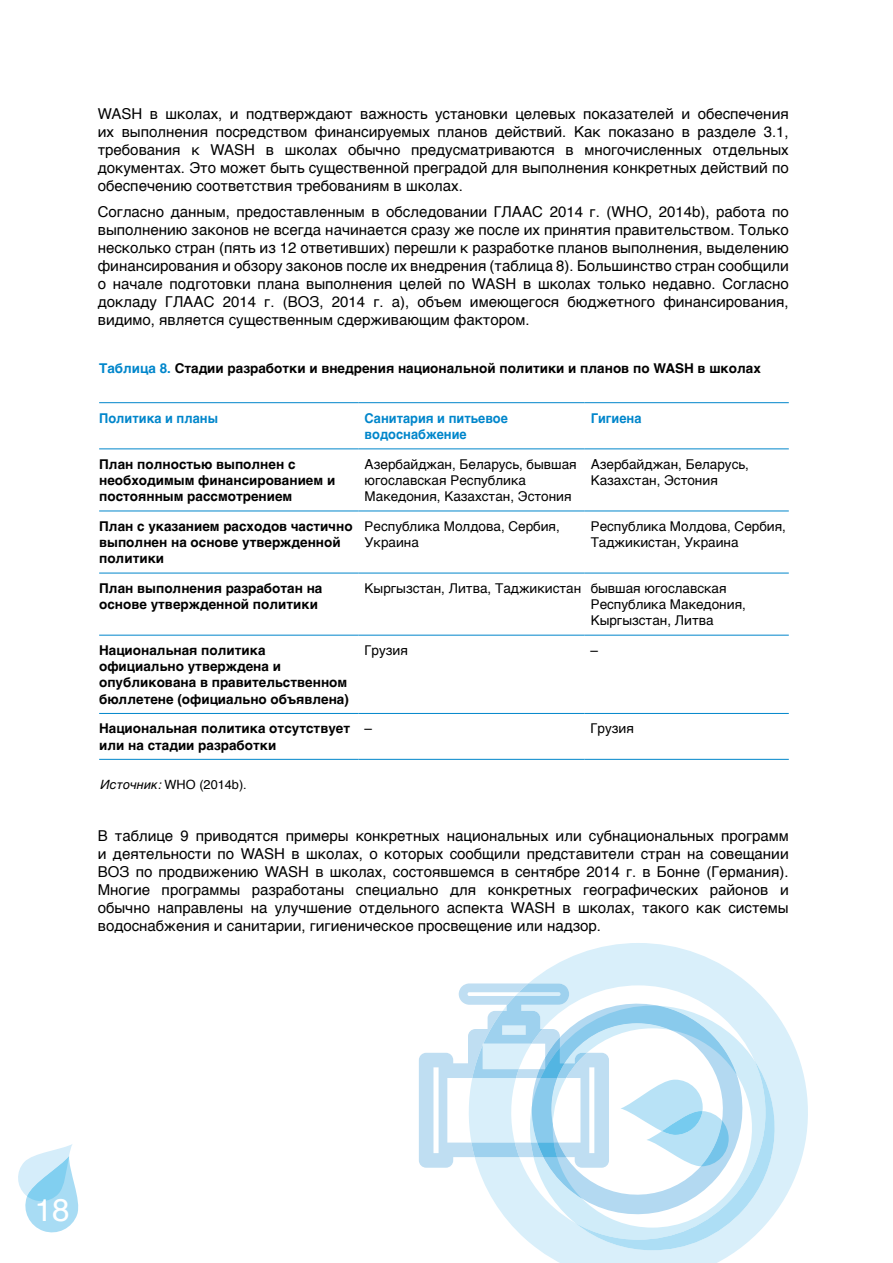
<style>
.page{position:relative;width:893px;height:1263px;background:#fff}
.page>*{position:absolute;margin:0;border:0;box-sizing:border-box;transform-origin:0 0}
.t1{font:31.5px "Helvetica";color:#fff}
.t2{font:15px/18px "Helvetica";color:#000;text-align:justify}
.t3{font:700 13.5px/16.2px "Helvetica";color:#000}
.t4{font:13.5px/16.2px "Helvetica";color:#000}
.t5{font:700 13.5px/16.5px "Helvetica";color:#0086cb;scale:.95 1}
.t6{font:12.75px "Helvetica";color:#000}
.s1{color:#0086cb}
.s2{font-style:italic}
</style>
<div class="page">
<svg style="left:18px;top:1144px;width:61px;height:89px"></svg>
<hr style="left:99px;top:402px;width:260px;height:1px;background:#0086cb">
<hr style="left:359px;top:402px;width:226px;height:1px;background:#0086cb">
<hr style="left:585px;top:402px;width:204px;height:1px;background:#0086cb">
<hr style="left:99px;top:448px;width:260px;height:1px;background:#0086cb">
<hr style="left:359px;top:448px;width:226px;height:1px;background:#0086cb">
<hr style="left:585px;top:448px;width:204px;height:1px;background:#0086cb">
<hr style="left:99px;top:511px;width:260px;height:1px;background:#0086cb">
<hr style="left:359px;top:511px;width:226px;height:1px;background:#0086cb">
<hr style="left:585px;top:511px;width:204px;height:1px;background:#0086cb">
<hr style="left:99px;top:573px;width:260px;height:1px;background:#0086cb">
<hr style="left:359px;top:573px;width:226px;height:1px;background:#0086cb">
<hr style="left:585px;top:573px;width:204px;height:1px;background:#0086cb">
<hr style="left:99px;top:635px;width:260px;height:1px;background:#0086cb">
<hr style="left:359px;top:635px;width:226px;height:1px;background:#0086cb">
<hr style="left:585px;top:635px;width:204px;height:1px;background:#0086cb">
<hr style="left:99px;top:713px;width:260px;height:1px;background:#0086cb">
<hr style="left:359px;top:713px;width:226px;height:1px;background:#0086cb">
<hr style="left:585px;top:713px;width:204px;height:1px;background:#0086cb">
<hr style="left:99px;top:759px;width:260px;height:1px;background:#0086cb">
<hr style="left:359px;top:759px;width:226px;height:1px;background:#0086cb">
<hr style="left:585px;top:759px;width:204px;height:1px;background:#0086cb">
<svg style="left:529px;top:943px;width:279px;height:320px;fill:#d9effa"></svg>
<svg style="left:419px;top:983px;width:365px;height:267px"></svg>
<p class="t2" style="left:98px;top:105px;width:692px">WASH в школах, и подтверждают важность установки целевых показателей и обеспечения их выполнения посредством финансируемых планов действий. Как показано в разделе 3.1, требования к WASH в школах обычно предусматриваются в многочисленных отдельных документах. Это может быть существенной преградой для выполнения конкретных действий по обеспечению соответствия требованиям в школах.</p>
<p class="t2" style="left:98px;top:203px;width:692px">Согласно данным, предоставленным в обследовании ГЛААС 2014 г. (WHO, 2014b), работа по выполнению законов не всегда начинается сразу же после их принятия правительством. Только несколько стран (пять из 12 ответивших) перешли к разработке планов выполнения, выделению финансирования и обзору законов после их внедрения (таблица 8). Большинство стран сообщили о начале подготовки плана выполнения целей по WASH в школах только недавно. Согласно докладу ГЛААС 2014 г. (ВОЗ, 2014 г. а), объем имеющегося бюджетного финансирования, видимо, является существенным сдерживающим фактором.</p>
<p class="t3" style="left:99px;top:361px;width:663px"><span class="s1">Таблица 8.</span> Стадии разработки и внедрения национальной политики и планов по WASH в школах</p>
<p class="t5" style="left:99px;top:410px;width:127px">Политика и планы</p>
<p class="t5" style="left:365px;top:410px;width:152px">Санитария и питьевое водоснабжение</p>
<p class="t5" style="left:591px;top:410px;width:55px">Гигиена</p>
<p class="t3" style="left:99px;top:456px;width:238px">План полностью выполнен с необходимым финансированием и постоянным рассмотрением</p>
<p class="t4" style="left:365px;top:456px;width:214px">Азербайджан, Беларусь, бывшая югославская Республика<br>Македония, Казахстан, Эстония</p>
<p class="t4" style="left:591px;top:456px;width:160px">Азербайджан, Беларусь,<br>Казахстан, Эстония</p>
<p class="t3" style="left:99px;top:518px;width:255px">План с указанием расходов частично выполнен на основе утвержденной политики</p>
<p class="t4" style="left:365px;top:518px;width:197px">Республика Молдова, Сербия,<br>Украина</p>
<p class="t4" style="left:591px;top:518px;width:197px">Республика Молдова, Сербия,<br>Таджикистан, Украина</p>
<p class="t3" style="left:99px;top:580px;width:225px">План выполнения разработан на основе утвержденной политики</p>
<p class="t4" style="left:591px;top:580px;width:157px;text-indent:-226px">Кыргызстан, Литва, Таджикистан бывшая югославская<br>Республика Македония,<br>Кыргызстан, Литва</p>
<p class="t3" style="left:99px;top:642px;width:251px">Национальная политика официально утверждена и опубликована в правительственном бюллетене (официально объявлена)</p>
<p class="t4" style="left:365px;top:643px;width:45px">Грузия</p>
<p class="t4" style="left:591px;top:643px;width:9px">–</p>
<p class="t3" style="left:99px;top:721px;width:253px">Национальная политика отсутствует или на стадии разработки</p>
<p class="t4" style="left:365px;top:721px;width:9px">–</p>
<p class="t4" style="left:591px;top:721px;width:45px">Грузия</p>
<p class="t6" style="left:101px;top:774px;width:148px"><span class="s2">Источник:</span> WHO (2014b).</p>
<p class="t2" style="left:98px;top:827px;width:692px">В таблице 9 приводятся примеры конкретных национальных или субнациональных программ и деятельности по WASH в школах, о которых сообщили представители стран на совещании ВОЗ по продвижению WASH в школах, состоявшемся в сентябре 2014 г. в Бонне (Германия).<br>Многие программы разработаны специально для конкретных географических районов и обычно направлены на улучшение отдельного аспекта WASH в школах, такого как системы водоснабжения и санитарии, гигиеническое просвещение или надзор.</p>
<h1 class="t1" style="left:35px;top:1185px;width:36px">18</h1>
</div>
